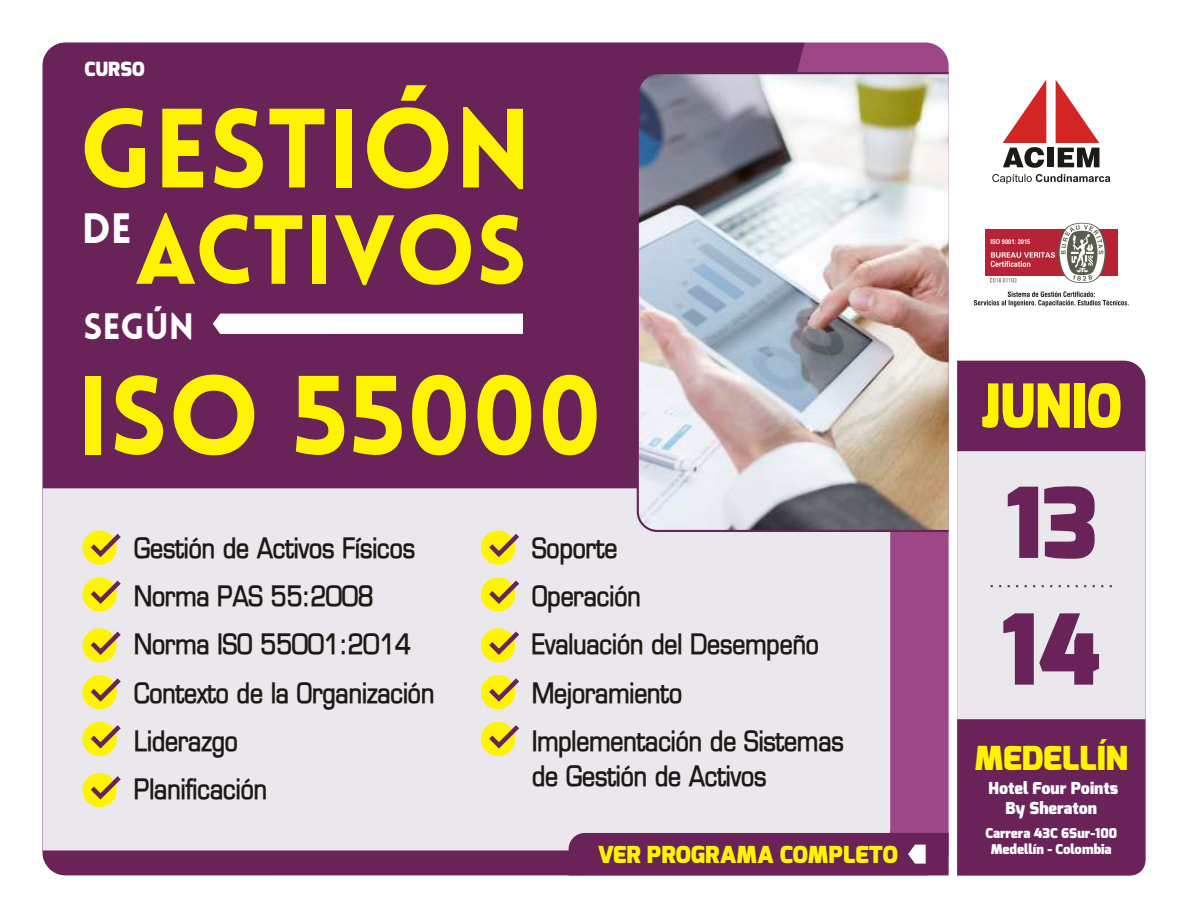
<style>
.page{position:relative;width:1188px;height:918px;background:#fff}
.page>*{position:absolute;margin:0;border:0;box-sizing:border-box;transform-origin:0 0}
.t1{font:900 110.1px "Lovelo";color:#fef400}
.t2{font:900 109.5px "Lovelo";color:#fef400}
.t3{font:700 97.5px/126.8px "Exo";color:#692358}
.t4{font:900 95.7px "Lovelo";color:#fef400}
.t5{font:700 60.3px "Exo";color:#fef400;scale:.89 1}
.t6{font:900 41.55px "Lovelo";color:#fefefe}
.t7{font:900 36px "Lovelo";color:#fefefe}
.t8{font:700 33px "Exo";color:#fef400}
.t9{font:700 27px/48.3px "Eurasia";color:#1c1a15}
.t10{font:700 23.4px "Exo";color:#fef400}
.t11{font:700 19.5px "Exo";color:#fefefe}
.t12{font:700 16.5px/19.8px "Exo";color:#fff;text-align:center}
.t13{font:700 13.5px/16.2px "Exo";color:#fff;text-align:center}
.t14{font:700 6.75px "Univers";color:#fefefe;scale:.84 1}
</style>
<div class="page">
<div style="left:43px;top:43px;width:906px;height:832px;background:#9c4685;border-radius:23px"></div>
<div style="left:43px;top:43px;width:762px;height:832px;background:#692358"></div>
<div style="left:213px;top:314px;width:310px;height:20px;background:#fff"></div>
<div style="left:43px;top:488px;width:847px;height:362px;background:#eae8ec"></div>
<img style="left:636px;top:71px;width:313px;height:462px">
<svg style="left:1056px;top:80px;width:43px;height:87px"></svg>
<div style="left:1047px;top:148px;width:7px;height:19px;background:#1c1a15"></div>
<svg style="left:1003px;top:80px;width:43px;height:88px"></svg>
<svg style="left:992px;top:174px;width:118px;height:10px"></svg>
<div style="left:957px;top:361px;width:188px;height:90px;background:#692358"></div>
<div style="left:957px;top:451px;width:188px;height:268px;background:#eae8ec"></div>
<div style="left:957px;top:719px;width:188px;height:156px;background:#692358"></div>
<svg style="left:988px;top:584px;width:126px;height:4px"></svg>
<div style="left:569px;top:833px;width:380px;height:42px;background:#692358"></div>
<div style="left:985px;top:229px;width:132px;height:47px;background:#b72335"></div>
<svg style="left:974px;top:291px;width:155px;height:16px"></svg>
<svg style="left:990px;top:223px;width:116px;height:60px"></svg>
<svg style="left:82px;top:531px;width:35px;height:34px"></svg>
<svg style="left:82px;top:577px;width:35px;height:35px"></svg>
<svg style="left:82px;top:628px;width:35px;height:35px"></svg>
<svg style="left:82px;top:675px;width:35px;height:34px"></svg>
<svg style="left:82px;top:722px;width:35px;height:34px"></svg>
<svg style="left:82px;top:773px;width:35px;height:34px"></svg>
<svg style="left:481px;top:531px;width:34px;height:34px"></svg>
<svg style="left:481px;top:577px;width:34px;height:35px"></svg>
<svg style="left:481px;top:628px;width:34px;height:35px"></svg>
<svg style="left:83px;top:529px;width:38px;height:34px"></svg>
<svg style="left:83px;top:576px;width:38px;height:34px"></svg>
<svg style="left:83px;top:627px;width:38px;height:34px"></svg>
<svg style="left:83px;top:674px;width:38px;height:34px"></svg>
<svg style="left:83px;top:720px;width:38px;height:35px"></svg>
<svg style="left:83px;top:771px;width:38px;height:35px"></svg>
<svg style="left:481px;top:529px;width:38px;height:34px"></svg>
<svg style="left:481px;top:576px;width:38px;height:34px"></svg>
<svg style="left:481px;top:627px;width:38px;height:34px"></svg>
<svg style="left:481px;top:674px;width:38px;height:34px"></svg>
<svg style="left:481px;top:720px;width:38px;height:35px"></svg>
<p class="t11" style="left:84px;top:57px;width:62px">CURSO</p>
<h1 class="t1" style="left:79px;top:105px;width:454px">GESTIÓN</h1>
<h3 class="t6" style="left:82px;top:211px;width:52px">DE</h3>
<h3 class="t4" style="left:135px;top:212px;width:394px">ACTIVOS</h3>
<h3 class="t7" style="left:83px;top:312px;width:112px">SEGÚN</h3>
<h2 class="t2" style="left:76px;top:372px;width:528px">ISO 55000</h2>
<p class="t9" style="left:134px;top:523px;width:302px">Gestión de Activos Físicos<br>Norma PAS 55:2008<br>Norma ISO 55001:2014<br>Contexto de la Organización<br>Liderazgo<br>Planificación</p>
<p class="t9" style="left:532px;top:523px;width:313px">Soporte<br>Operación<br>Evaluación del Desempeño<br>Mejoramiento<br>Implementación de Sistemas</p>
<p class="t9" style="left:532px;top:751px;width:236px">de Gestión de Activos</p>
<p class="t10" style="left:598px;top:839px;width:302px">VER PROGRAMA COMPLETO</p>
<p class="t14" style="left:991px;top:239px;width:49px">ISO 9001: 2015</p>
<h3 class="t5" style="left:981px;top:367px;width:160px">JUNIO</h3>
<h3 class="t3" style="left:1001px;top:462px;width:100px">13<br>14</h3>
<p class="t8" style="left:975px;top:737px;width:155px">MEDELLÍN</p>
<p class="t12" style="left:989px;top:779px;width:131px">Hotel Four Points<br>By Sheraton</p>
<p class="t13" style="left:985px;top:825px;width:133px">Carrera 43C 6Sur-100<br>Medellín - Colombia</p>
</div>
